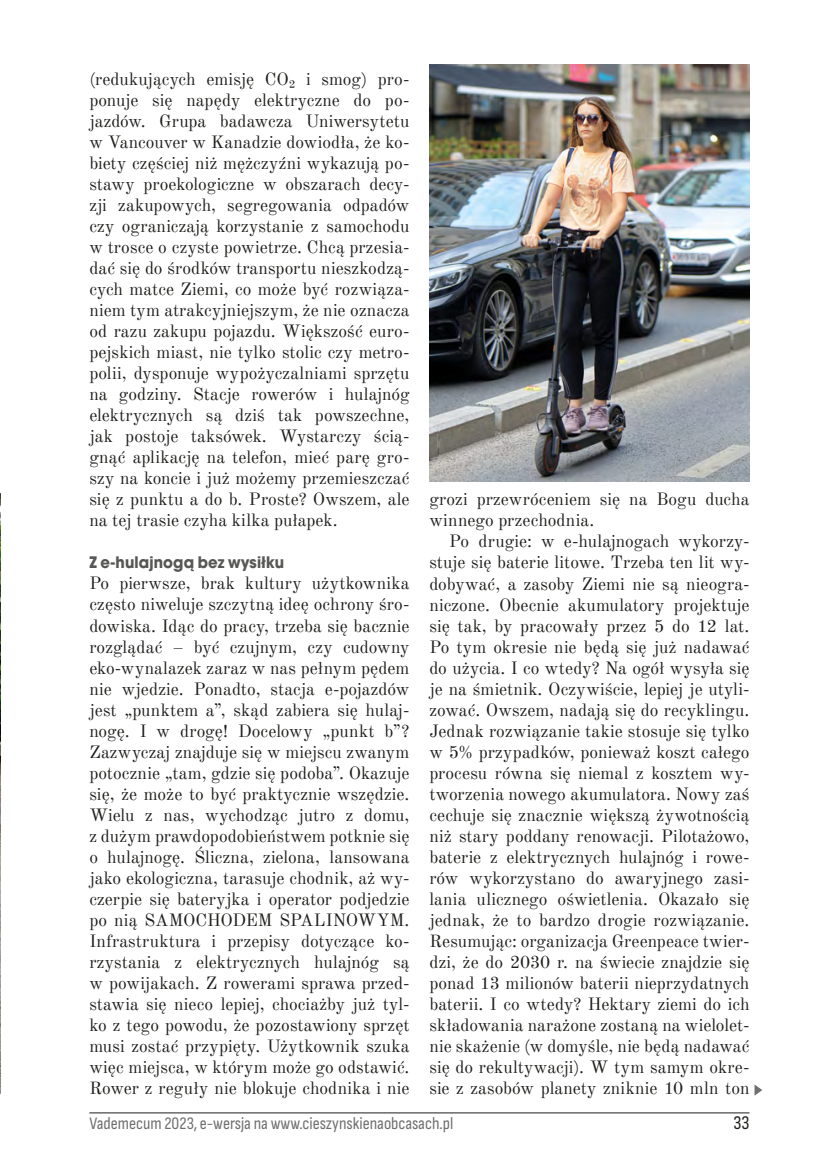
<style>
.page{position:relative;width:819px;height:1166px;background:#fff}
.page>*{position:absolute;margin:0;border:0;box-sizing:border-box;transform-origin:0 0}
.t1{font:19.25px "Sofia Sans Condensed";color:#1d1d1b}
.Tekst{font:17.5px/21px "Old Standard TT";letter-spacing:.005em;color:#1d1d1b;text-align:justify}
._6_Tekst_1{font:17.5px/21px "Old Standard TT";letter-spacing:.005em;color:#1d1d1b;text-align:justify}
.t2{font:17.5px "Sofia Sans Condensed";color:#706f6f}
._5_Srodtytuly{font:700 17.5px "Avant Gar Got Itc TEE";letter-spacing:.01em;color:#575756;scale:.95 1}
</style>
<div class="page">
<hr style="left:89px;top:1112px;width:660px;height:1px;background:#1d1d1b">
<img style="left:0;top:493px;width:1px;height:600px">
<img style="left:429px;top:64px;width:320px;height:418px">
<svg style="left:754px;top:1084px;width:8px;height:11px"></svg>
<p class="Tekst" style="left:89px;top:67px;width:321px">(redukujących emisję CO₂ i smog) pro&shy;ponuje się napędy elektryczne do po&shy;jazdów. Grupa badawcza Uniwersytetu w Vancouver w Kanadzie dowiodła, że ko&shy;biety częściej niż mężczyźni wykazują po&shy;stawy proekologiczne w obszarach decy&shy;zji zakupowych, segregowania odpadów czy ograniczają korzystanie z samochodu w trosce o czyste powietrze. Chcą przesia&shy;dać się do środków transportu nieszkodzą&shy;cych matce Ziemi, co może być rozwiąza&shy;niem tym atrakcyjniejszym, że nie oznacza od razu zakupu pojazdu. Większość euro&shy;pejskich miast, nie tylko stolic czy metro&shy;polii, dysponuje wypożyczalniami sprzętu na godziny. Stacje rowerów i hulajnóg elektrycznych są dziś tak powszechne, jak postoje taksówek. Wystarczy ścią&shy;gnąć aplikację na telefon, mieć parę gro&shy;szy na koncie i już możemy przemieszczać się z punktu a do b. Proste? Owszem, ale na tej trasie czyha kilka pułapek.</p>
<p class="_5_Srodtytuly" style="left:89px;top:552px;width:206px">Z e-hulajnogą bez wysiłku</p>
<p class="_6_Tekst_1" style="left:89px;top:572px;width:321px">Po pierwsze, brak kultury użytkownika często niweluje szczytną ideę ochrony śro&shy;dowiska. Idąc do pracy, trzeba się bacznie rozglądać – być czujnym, czy cudowny eko-wynalazek zaraz w nas pełnym pędem nie wjedzie. Ponadto, stacja e-pojazdów jest „punktem a”, skąd zabiera się hulaj&shy;nogę. I w drogę! Docelowy „punkt b”?<br>Zazwyczaj znajduje się w miejscu zwanym potocznie „tam, gdzie się podoba”. Okazuje się, że może to być praktycznie wszędzie.<br>Wielu z nas, wychodząc jutro z domu, z dużym prawdopodobieństwem potknie się o hulajnogę. Śliczna, zielona, lansowana jako ekologiczna, tarasuje chodnik, aż wy&shy;czerpie się bateryjka i operator podjedzie po nią SAMOCHODEM SPALINOWYM.<br>Infrastruktura i przepisy dotyczące ko&shy;rzystania z elektrycznych hulajnóg są w powijakach. Z rowerami sprawa przed&shy;stawia się nieco lepiej, chociażby już tyl&shy;ko z tego powodu, że pozostawiony sprzęt musi zostać przypięty. Użytkownik szuka więc miejsca, w którym może go odstawić.<br>Rower z reguły nie blokuje chodnika i nie</p>
<p class="_6_Tekst_1" style="left:429px;top:488px;width:321px">grozi przewróceniem się na Bogu ducha winnego przechodnia.</p>
<p class="Tekst" style="left:429px;top:530px;width:321px;text-indent:20px">Po drugie: w e-hulajnogach wykorzy&shy;stuje się baterie litowe. Trzeba ten lit wy&shy;dobywać, a zasoby Ziemi nie są nieogra&shy;niczone. Obecnie akumulatory projektuje się tak, by pracowały przez 5 do 12 lat.<br>Po tym okresie nie będą się już nadawać do użycia. I co wtedy? Na ogół wysyła się je na śmietnik. Oczywiście, lepiej je utyli&shy;zować. Owszem, nadają się do recyklingu.<br>Jednak rozwiązanie takie stosuje się tylko w 5% przypadków, ponieważ koszt całego procesu równa się niemal z kosztem wy&shy;tworzenia nowego akumulatora. Nowy zaś cechuje się znacznie większą żywotnością niż stary poddany renowacji. Pilotażowo, baterie z elektrycznych hulajnóg i rowe&shy;rów wykorzystano do awaryjnego zasi&shy;lania ulicznego oświetlenia. Okazało się jednak, że to bardzo drogie rozwiązanie.<br>Resumując: organizacja Greenpeace twier&shy;dzi, że do 2030 r. na świecie znajdzie się ponad 13 milionów baterii nieprzydatnych baterii. I co wtedy? Hektary ziemi do ich składowania narażone zostaną na wielolet&shy;nie skażenie (w domyśle, nie będą nadawać się do rekultywacji). W tym samym okre&shy;sie z zasobów planety zniknie 10 mln ton</p>
<p class="t2" style="left:89px;top:1113px;width:365px">Vademecum 2023, e-wersja na www.cieszynskienaobcasach.pl</p>
<p class="t1" style="left:733px;top:1112px;width:18px">33</p>
</div>
